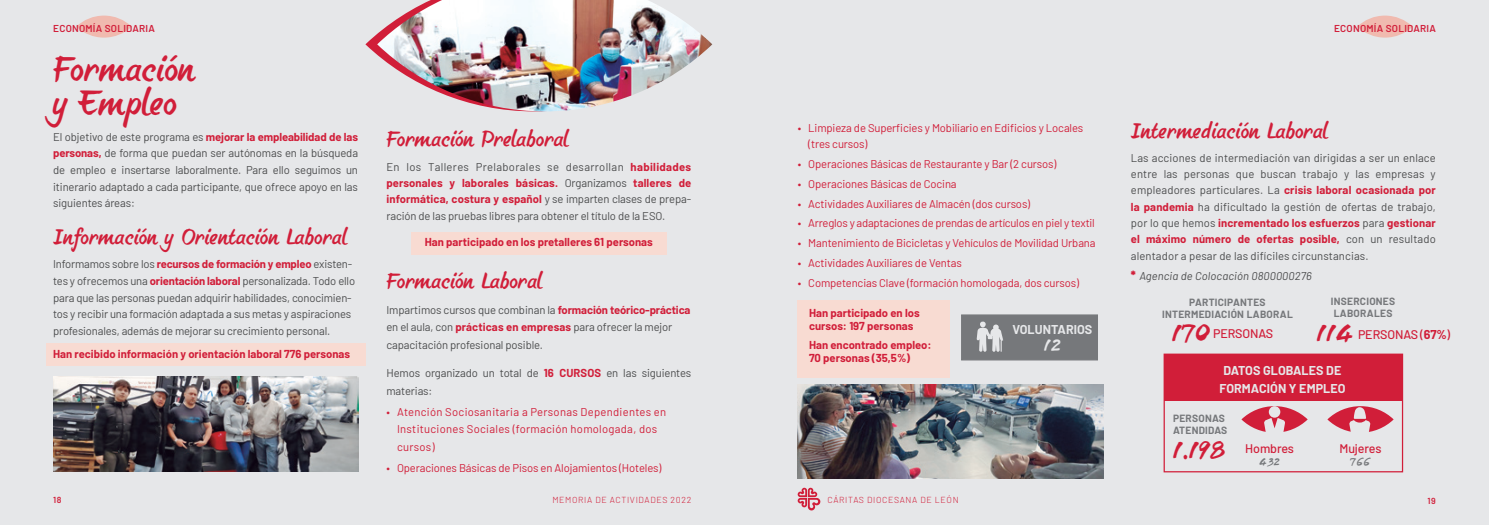
<style>
.page{position:relative;width:1489px;height:525px;background:#fff}
.page>*{position:absolute;margin:0;border:0;box-sizing:border-box;transform-origin:0 0}
.t1{font:42.5px/33.8px "Hello Font ID Qing Hua Xing Kai";letter-spacing:-.01em;color:#d11e39}
.t2{font:32.5px "Hello Font ID Qing Hua Xing Kai";letter-spacing:-.01em;color:#d11e39}
.t3{font:26.25px "Hello Font ID Qing Hua Xing Kai";letter-spacing:-.01em;color:#d11e39}
.t4{font:22.5px "Hello Font ID Qing Hua Xing Kai";color:#e6e7e9}
.t5{font:13.75px "Hello Font ID Qing Hua Xing Kai";letter-spacing:.025em;color:#76787b}
.t6{font:700 12.5px/17.8px "Barlow";letter-spacing:.005em;color:#e6e7e9;text-align:center}
.t7{font:500 12.5px "Barlow";letter-spacing:-.01em;color:#d11e39}
.t8{font:11.25px/16.2px "Barlow";letter-spacing:-.015em;color:#4b4c4d}
.t9{font:11.25px/16.2px "Barlow";letter-spacing:-.01em;color:#d11e39}
.t10{font:700 11.25px/12.5px "Barlow";color:#d11e39}
.t11{font:11.25px/17.5px "Barlow";letter-spacing:.025em;color:#d11e39}
.t12{font:italic 11.25px "Barlow";letter-spacing:.01em;color:#4b4c4d}
.t13{font:700 10.25px/11.9px "Barlow";letter-spacing:.025em;color:#76787b}
.t14{font:600 10px "Barlow";letter-spacing:.025em;color:#d11e39}
.t15{font:300 8.75px "Barlow";letter-spacing:.075em;color:#d11e39}
.t16{font:600 8.75px "Barlow";color:#d11e39}
.s1{font-weight:700;color:#d11e39}
.s2{font-weight:900;font-style:normal;font-size:12.5px;color:#d11e39}
.s3{font-weight:700}
</style>
<div class="page">
<div style="left:0;top:0;width:1488px;height:524px;background:#e6e7e9"></div>
<svg style="left:76px;top:16px;width:56px;height:22px"></svg>
<div style="left:1357px;top:16px;width:55px;height:22px;background:#f0baaf;border-radius:50%"></div>
<svg style="left:797px;top:487px;width:23px;height:23px"></svg>
<img style="left:53px;top:376px;width:305px;height:95px">
<div style="left:46px;top:343px;width:319px;height:23px;background:#f8dbd2"></div>
<div style="left:411px;top:231px;width:255px;height:23px;background:#f8dbd2"></div>
<div style="left:797px;top:299px;width:153px;height:78px;background:#f8dbd2"></div>
<div style="left:1163px;top:353px;width:239px;height:119px;border:1px solid #d11e39"></div>
<svg style="left:1327px;top:406px;width:66px;height:26px"></svg>
<svg style="left:1348px;top:407px;width:22px;height:25px"></svg>
<svg style="left:1241px;top:406px;width:66px;height:26px"></svg>
<svg style="left:1263px;top:417px;width:22px;height:15px"></svg>
<div style="left:1268px;top:406px;width:12px;height:11px;background:#e6e7e9;border-radius:50%"></div>
<img style="left:377px;top:0;width:335px;height:111px">
<img style="left:797px;top:384px;width:305px;height:94px">
<div style="left:1164px;top:354px;width:238px;height:46px;background:#d11e39"></div>
<div style="left:961px;top:314px;width:136px;height:46px;background:#76787b;border:1px solid #76787b"></div>
<svg style="left:976px;top:321px;width:27px;height:31px"></svg>
<p class="t14" style="left:53px;top:21px;width:103px">ECONOMÍA SOLIDARIA</p>
<p class="t14" style="left:1333px;top:21px;width:103px">ECONOMÍA SOLIDARIA</p>
<h1 class="t1" style="left:53px;top:53px;width:143px">Formación y Empleo</h1>
<p class="t8" style="left:53px;top:127px;width:306px;line-height:16.6px;text-align:justify">El objetivo de este programa es <span class="s1">mejorar la empleabilidad de las personas,</span> de forma que puedan ser autónomas en la búsqueda de empleo e insertarse laboralmente. Para ello seguimos un itinerario adaptado a cada participante, que ofrece apoyo en las siguientes áreas:</p>
<h3 class="t3" style="left:53px;top:221px;width:295px">Información y Orientación Laboral</h3>
<p class="t8" style="left:53px;top:255px;width:303px;line-height:16.6px">Informamos sobre los <span class="s1">recursos de formación y empleo</span> existen&shy;tes y ofrecemos una <span class="s1">orientación laboral</span> personalizada. Todo ello para que las personas puedan adquirir habilidades, conocimien&shy;tos y recibir una formación adaptada a sus metas y aspiraciones profesionales, además de mejorar su crecimiento personal.</p>
<p class="t10" style="left:53px;top:347px;width:298px">Han recibido información y orientación laboral 776 personas</p>
<h3 class="t3" style="left:386px;top:124px;width:184px">Formación Prelaboral</h3>
<p class="t8" style="left:386px;top:158px;width:306px;text-align:justify">En los Talleres Prelaborales se desarrollan <span class="s1">habilidades personales y laborales básicas.</span> Organizamos <span class="s1">talleres de informática, costura y español</span> y se imparten clases de prepa&shy;ración de las pruebas libres para obtener el título de la ESO.</p>
<p class="t10" style="left:425px;top:235px;width:229px">Han participado en los pretalleres 61 personas</p>
<h3 class="t3" style="left:386px;top:266px;width:157px">Formación Laboral</h3>
<p class="t8" style="left:386px;top:300px;width:306px;line-height:17.5px">Impartimos cursos que combinan la <span class="s1">formación teórico-práctica </span>en el aula, con <span class="s1">prácticas en empresas</span> para ofrecer la mejor capacitación profesional posible.</p>
<p class="t8" style="left:386px;top:363px;width:306px;line-height:17.5px">Hemos organizado un total de <span class="s1">16 CURSOS</span> en las siguientes materias:</p>
<p class="t11" style="left:397px;top:402px;width:271px;text-indent:-11px">• Atención Sociosanitaria a Personas Dependientes en<br>Instituciones Sociales (formación homologada, dos cursos)</p>
<p class="t9" style="left:386px;top:458px;width:276px">• Operaciones Básicas de Pisos en Alojamientos (Hoteles)</p>
<p class="t9" style="left:808px;top:119px;width:276px;text-indent:-11px">• Limpieza de Superficies y Mobiliario en Edificios y Locales (tres cursos)</p>
<p class="t9" style="left:797px;top:155px;width:260px">• Operaciones Básicas de Restaurante y Bar (2 cursos)</p>
<p class="t9" style="left:797px;top:174px;width:160px">• Operaciones Básicas de Cocina</p>
<p class="t9" style="left:797px;top:194px;width:234px">• Actividades Auxiliares de Almacén (dos cursos)</p>
<p class="t9" style="left:797px;top:214px;width:298px">• Arreglos y adaptaciones de prendas de artículos en piel y textil</p>
<p class="t9" style="left:797px;top:234px;width:299px">• Mantenimiento de Bicicletas y Vehículos de Movilidad Urbana</p>
<p class="t9" style="left:797px;top:254px;width:166px">• Actividades Auxiliares de Ventas</p>
<p class="t9" style="left:797px;top:273px;width:283px">• Competencias Clave (formación homologada, dos cursos)</p>
<p class="t10" style="left:809px;top:306px;width:112px">Han participado en los cursos: 197 personas</p>
<p class="t10" style="left:809px;top:338px;width:124px">Han encontrado empleo:<br>70 personas (35,5%)</p>
<p class="t6" style="left:1012px;top:319px;width:81px">VOLUNTARIOS</p>
<h3 class="t4" style="left:1044px;top:331px;width:18px">12</h3>
<h3 class="t3" style="left:1130px;top:115px;width:198px">Intermediación Laboral</h3>
<p class="t8" style="left:1130px;top:149px;width:306px;text-align:justify">Las acciones de intermediación van dirigidas a ser un enlace entre las personas que buscan trabajo y las empresas y empleadores particulares. La <span class="s1">crisis laboral ocasionada por la pandemia</span> ha dificultado la gestión de ofertas de trabajo, por lo que hemos <span class="s1">incrementado los esfuerzos</span> para <span class="s1">gestionar el máximo número de ofertas posible,</span> con un resultado alentador a pesar de las difíciles circunstancias.</p>
<p class="t12" style="left:1130px;top:268px;width:182px"><span class="s2">*</span> Agencia de Colocación 0800000276</p>
<p class="t13" style="left:1162px;top:295px;width:132px;text-align:center">PARTICIPANTES<br>INTERMEDIACIÓN LABORAL</p>
<p class="t13" style="left:1330px;top:295px;width:66px">INSERCIONES<br>LABORALES</p>
<p class="t7" style="left:1212px;top:324px;width:61px">PERSONAS</p>
<p class="t7" style="left:1357px;top:325px;width:94px">PERSONAS (<span class="s3">67%</span>)</p>
<h2 class="t2" style="left:1171px;top:313px;width:40px">170</h2>
<h2 class="t2" style="left:1316px;top:313px;width:37px">114</h2>
<p class="t6" style="left:1219px;top:360px;width:128px">DATOS GLOBALES DE<br>FORMACIÓN Y EMPLEO</p>
<p class="t13" style="left:1172px;top:411px;width:56px">PERSONAS<br>ATENDIDAS</p>
<h2 class="t2" style="left:1172px;top:430px;width:53px">1.198</h2>
<p class="t7" style="left:1245px;top:439px;width:50px">Hombres</p>
<p class="t5" style="left:1259px;top:453px;width:22px">432</p>
<p class="t7" style="left:1339px;top:439px;width:43px">Mujeres</p>
<p class="t5" style="left:1350px;top:453px;width:22px">766</p>
<p class="t16" style="left:53px;top:493px;width:10px">18</p>
<p class="t15" style="left:827px;top:493px;width:133px">CÁRITAS DIOCESANA DE LEÓN</p>
<p class="t16" style="left:1427px;top:494px;width:10px">19</p>
<p class="t15" style="left:552px;top:493px;width:140px">MEMORIA DE ACTIVIDADES 2022</p>
</div>
